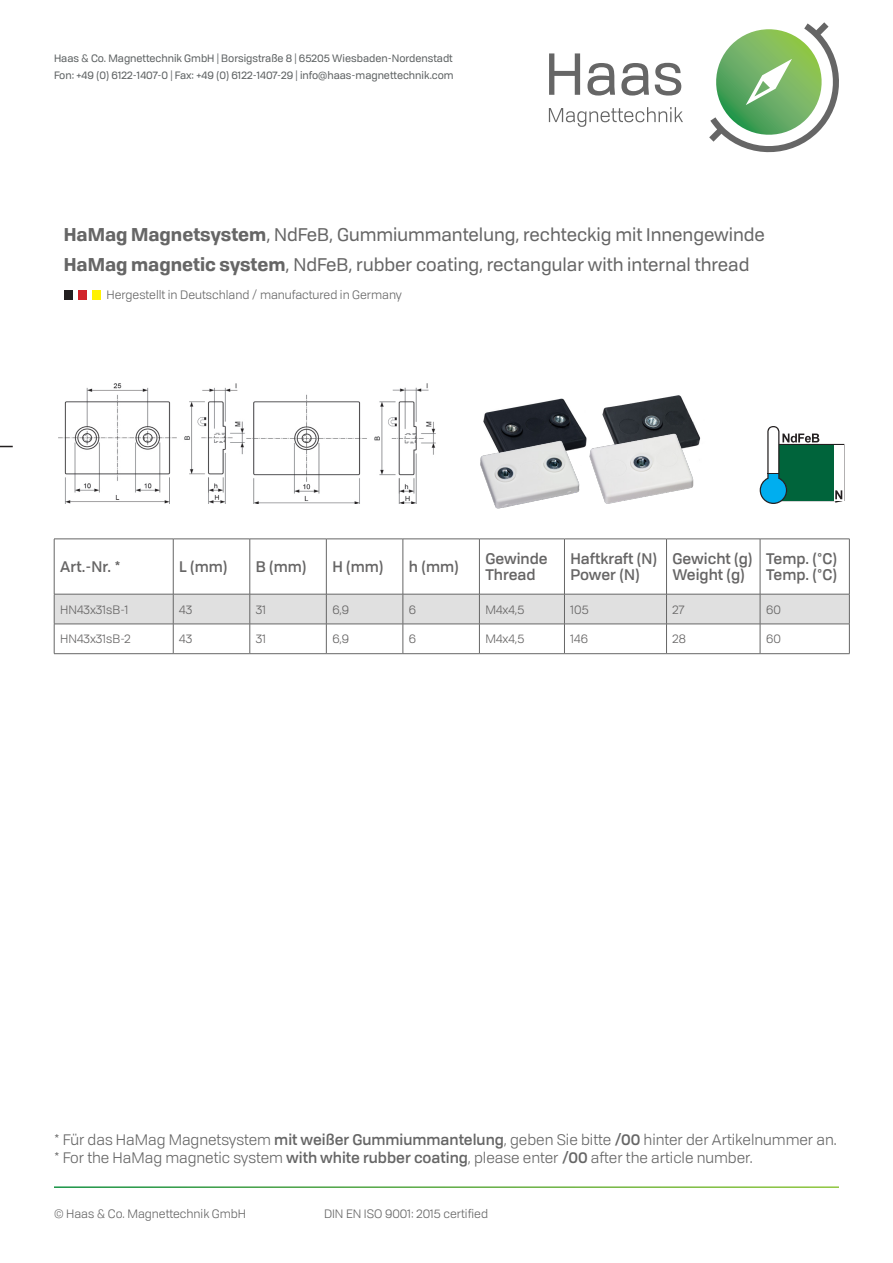
<style>
.page{position:relative;width:893px;height:1263px;background:#fff}
.page>*{position:absolute;margin:0;border:0;box-sizing:border-box;transform-origin:0 0}
.t1{font:18px "Tofino Pro Personal";color:#666}
.t2{font:15px "Tofino Pro Personal";color:#666}
.t3{font:500 15px "Tofino Pro Personal";color:#666565}
.t4{font:12px "Tofino Pro Personal";color:#666}
.t5{font:12px "Tofino Pro Personal";color:#666565}
.t6{font:10.5px "Tofino Pro Personal";color:#5d6162}
.s1{font-weight:700}
.s2{font-weight:500}
</style>
<div class="page">
<svg style="left:0;top:446px;width:13px;height:1px"></svg>
<svg style="left:709px;top:22px;width:130px;height:130px"></svg>
<svg style="left:549px;top:107px;width:134px;height:20px"></svg>
<svg style="left:549px;top:53px;width:31px;height:42px"></svg>
<svg style="left:587px;top:63px;width:28px;height:33px"></svg>
<svg style="left:621px;top:63px;width:28px;height:33px"></svg>
<svg style="left:655px;top:63px;width:26px;height:33px"></svg>
<hr style="left:54px;top:539px;width:119px;height:1px;background:#666">
<hr style="left:54px;top:539px;width:1px;height:55px;background:#666">
<hr style="left:173px;top:539px;width:77px;height:1px;background:#666">
<hr style="left:173px;top:539px;width:1px;height:55px;background:#666">
<hr style="left:250px;top:539px;width:76px;height:1px;background:#666">
<hr style="left:250px;top:539px;width:1px;height:55px;background:#666">
<hr style="left:326px;top:539px;width:77px;height:1px;background:#666">
<hr style="left:326px;top:539px;width:1px;height:55px;background:#666">
<hr style="left:403px;top:539px;width:76px;height:1px;background:#666">
<hr style="left:403px;top:539px;width:1px;height:55px;background:#666">
<hr style="left:479px;top:539px;width:85px;height:1px;background:#666">
<hr style="left:479px;top:539px;width:1px;height:55px;background:#666">
<hr style="left:564px;top:539px;width:102px;height:1px;background:#666">
<hr style="left:564px;top:539px;width:1px;height:55px;background:#666">
<hr style="left:666px;top:539px;width:94px;height:1px;background:#666">
<hr style="left:666px;top:539px;width:1px;height:55px;background:#666">
<hr style="left:760px;top:539px;width:89px;height:1px;background:#666">
<hr style="left:760px;top:539px;width:1px;height:55px;background:#666">
<hr style="left:849px;top:539px;width:1px;height:55px;background:#666">
<svg style="left:54px;top:594px;width:796px;height:59px"></svg>
<hr style="left:54px;top:653px;width:119px;height:1px;background:#666">
<hr style="left:173px;top:653px;width:77px;height:1px;background:#666">
<hr style="left:250px;top:653px;width:76px;height:1px;background:#666">
<hr style="left:326px;top:653px;width:77px;height:1px;background:#666">
<hr style="left:403px;top:653px;width:76px;height:1px;background:#666">
<hr style="left:479px;top:653px;width:85px;height:1px;background:#666">
<hr style="left:564px;top:653px;width:102px;height:1px;background:#666">
<hr style="left:666px;top:653px;width:94px;height:1px;background:#666">
<hr style="left:760px;top:653px;width:89px;height:1px;background:#666">
<img style="left:58px;top:384px;width:377px;height:120px">
<svg style="left:760px;top:426px;width:85px;height:78px"></svg>
<div style="left:64px;top:290px;width:8px;height:9px;background:#231f20"></div>
<div style="left:78px;top:290px;width:9px;height:9px;background:#d1232a"></div>
<div style="left:92px;top:290px;width:9px;height:9px;background:#fff101"></div>
<img style="left:483px;top:398px;width:94px;height:32px">
<img style="left:602px;top:395px;width:91px;height:26px">
<img style="left:480px;top:430px;width:96px;height:79px">
<img style="left:576px;top:421px;width:160px;height:119px">
<p class="t6" style="left:54px;top:50px;width:400px">Haas &amp; Co. Magnettechnik GmbH | Borsigstraße 8 | 65205 Wiesbaden-Nordenstadt</p>
<p class="t6" style="left:54px;top:67px;width:401px">Fon: +49 (0) 6122-1407-0 | Fax: +49 (0) 6122-1407-29 | info@haas-magnettechnik.com</p>
<p class="t1" style="left:64px;top:221px;width:703px"><span class="s1">HaMag Magnetsystem</span>, NdFeB, Gummiummantelung, rechteckig mit Innengewinde</p>
<p class="t1" style="left:64px;top:251px;width:687px"><span class="s1">HaMag magnetic system</span>, NdFeB, rubber coating, rectangular with internal thread</p>
<p class="t4" style="left:107px;top:286px;width:297px">Hergestellt in Deutschland / manufactured in Germany</p>
<p class="t3" style="left:60px;top:555px;width:62px">Art.-Nr. *</p>
<p class="t3" style="left:179px;top:555px;width:50px">L (mm)</p>
<p class="t3" style="left:256px;top:555px;width:53px">B (mm)</p>
<p class="t3" style="left:332px;top:555px;width:53px">H (mm)</p>
<p class="t3" style="left:409px;top:555px;width:52px">h (mm)</p>
<p class="t3" style="left:485px;top:547px;width:64px">Gewinde</p>
<p class="t3" style="left:485px;top:563px;width:52px">Thread</p>
<p class="t3" style="left:570px;top:547px;width:89px">Haftkraft (N)</p>
<p class="t3" style="left:570px;top:563px;width:71px">Power (N)</p>
<p class="t3" style="left:672px;top:547px;width:82px">Gewicht (g)</p>
<p class="t3" style="left:672px;top:563px;width:74px">Weight (g)</p>
<p class="t3" style="left:766px;top:547px;width:73px">Temp. (°C)</p>
<p class="t3" style="left:766px;top:563px;width:73px">Temp. (°C)</p>
<p class="t5" style="left:60px;top:601px;width:70px">HN43x31sB-1</p>
<p class="t5" style="left:179px;top:601px;width:15px">43</p>
<p class="t5" style="left:256px;top:601px;width:12px">31</p>
<p class="t5" style="left:332px;top:601px;width:18px">6,9</p>
<p class="t5" style="left:409px;top:601px;width:9px">6</p>
<p class="t5" style="left:485px;top:601px;width:40px">M4x4,5</p>
<p class="t5" style="left:570px;top:601px;width:20px">105</p>
<p class="t5" style="left:672px;top:601px;width:13px">27</p>
<p class="t5" style="left:766px;top:601px;width:16px">60</p>
<p class="t5" style="left:60px;top:630px;width:72px">HN43x31sB-2</p>
<p class="t5" style="left:179px;top:630px;width:15px">43</p>
<p class="t5" style="left:256px;top:630px;width:12px">31</p>
<p class="t5" style="left:332px;top:630px;width:18px">6,9</p>
<p class="t5" style="left:409px;top:630px;width:9px">6</p>
<p class="t5" style="left:485px;top:630px;width:40px">M4x4,5</p>
<p class="t5" style="left:570px;top:630px;width:19px">146</p>
<p class="t5" style="left:672px;top:630px;width:15px">28</p>
<p class="t5" style="left:766px;top:630px;width:16px">60</p>
<p class="t2" style="left:54px;top:1128px;width:784px">* Für das HaMag Magnetsystem <span class="s2">mit weißer Gummiummantelung</span>, geben Sie bitte <span class="s2">/00</span> hinter der Artikelnummer an.</p>
<p class="t2" style="left:54px;top:1146px;width:700px">* For the HaMag magnetic system <span class="s2">with white rubber coating</span>, please enter <span class="s2">/00</span> after the article number.</p>
<p class="t4" style="left:54px;top:1205px;width:194px">© Haas &amp; Co. Magnettechnik GmbH</p>
<p class="t4" style="left:324px;top:1205px;width:165px">DIN EN ISO 9001: 2015 certified</p>
</div>
